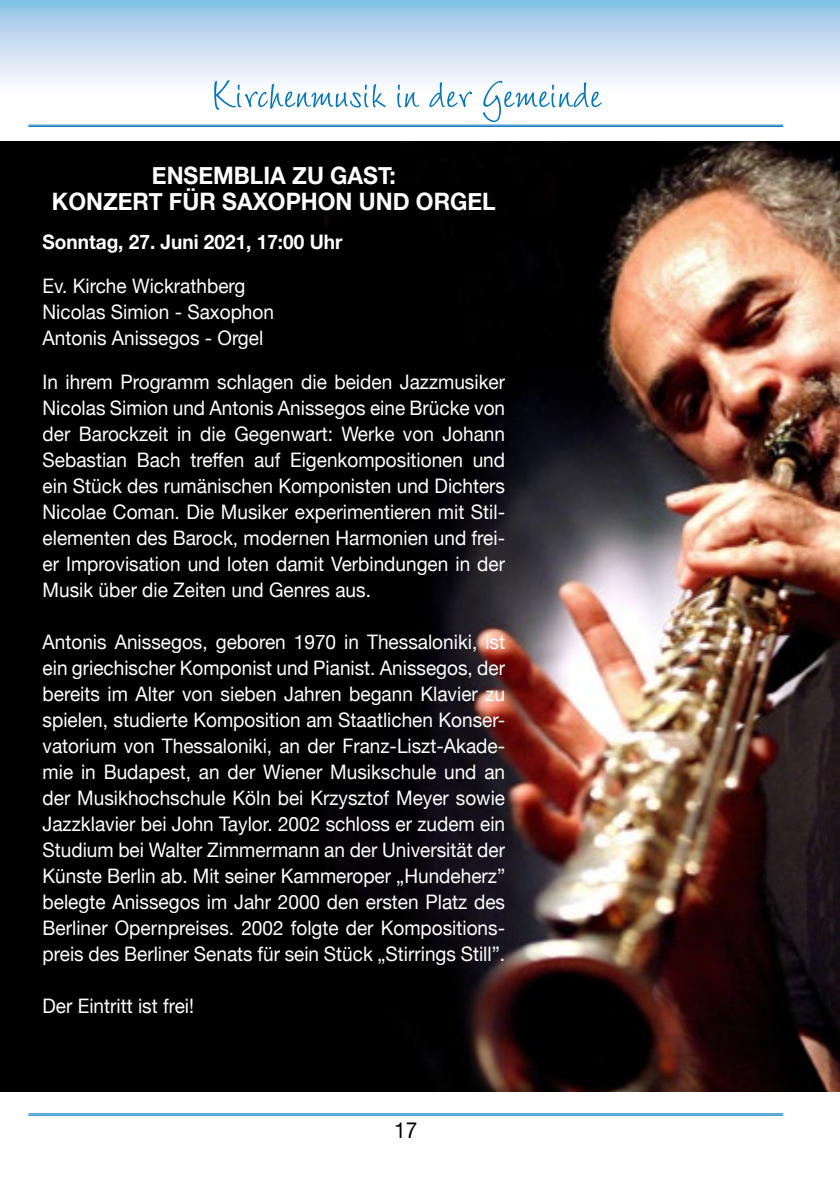
<style>
.page{position:relative;width:840px;height:1191px;background:#fff}
.page>*{position:absolute;margin:0;border:0;box-sizing:border-box;transform-origin:0 0}
.t1{font:54px "Wiesbaden Swing";color:#0075bf}
.t2{font:700 24px/26px "Helvetica Neue";color:#fff;text-align:center;scale:.95 1}
.t3{font:22px "Helvetica Neue";color:#000;scale:.95 1}
.t4{font:20px/26px "Helvetica Neue";color:#fff;text-align:justify;scale:.95 1}
.t5{font:700 20px "Helvetica Neue";color:#fff;scale:.95 1}
</style>
<div class="page">
<svg style="left:0;top:0;width:839px;height:142px"></svg>
<hr style="left:28px;top:1113px;width:754px;height:1px;background:#0075bf">
<hr style="left:28px;top:1114px;width:754px;height:1px;background:#0075bf">
<img style="left:0;top:142px;width:839px;height:949px">
<hr style="left:28px;top:125px;width:754px;height:1px;background:#0075bf">
<hr style="left:28px;top:126px;width:754px;height:1px;background:#0075bf">
<h1 class="t1" style="left:210px;top:64px;width:392px">Kirchenmusik in der Gemeinde</h1>
<p class="t2" style="left:52px;top:163px;width:468px">ENSEMBLIA ZU GAST:<br>KONZERT FÜR SAXOPHON UND ORGEL</p>
<p class="t5" style="left:43px;top:226px;width:317px">Sonntag, 27. Juni 2021, 17:00 Uhr</p>
<p class="t4" style="left:43px;top:274px;width:245px;text-align:left">Ev. Kirche Wickrathberg<br>Nicolas Simion - Saxophon<br>Antonis Anissegos - Orgel</p>
<p class="t4" style="left:43px;top:370px;width:488px">In ihrem Programm schlagen die beiden Jazzmusiker Nicolas Simion und Antonis Anissegos eine Brücke von der Barockzeit in die Gegenwart: Werke von Johann Sebastian Bach treffen auf Eigenkompositionen und ein Stück des rumänischen Komponisten und Dichters Nicolae Coman. Die Musiker experimentieren mit Stil&shy;elementen des Barock, modernen Harmonien und frei&shy;er Improvisation und loten damit Verbindungen in der Musik über die Zeiten und Genres aus.</p>
<p class="t4" style="left:43px;top:630px;width:488px">Antonis Anissegos, geboren 1970 in Thessaloniki, ist ein griechischer Komponist und Pianist. Anissegos, der bereits im Alter von sieben Jahren begann Klavier zu spielen, studierte Komposition am Staatlichen Konser&shy;vatorium von Thessaloniki, an der Franz-Liszt-Akade&shy;mie in Budapest, an der Wiener Musikschule und an der Musikhochschule Köln bei Krzysztof Meyer sowie Jazzklavier bei John Taylor. 2002 schloss er zudem ein Studium bei Walter Zimmermann an der Universität der Künste Berlin ab. Mit seiner Kammeroper „Hundeherz” belegte Anissegos im Jahr 2000 den ersten Platz des Berliner Opernpreises. 2002 folgte der Kompositions&shy;preis des Berliner Senats für sein Stück „Stirrings Still”.</p>
<p class="t4" style="left:43px;top:994px;width:161px">Der Eintritt ist frei!</p>
<p class="t3" style="left:394px;top:1114px;width:26px">17</p>
</div>
